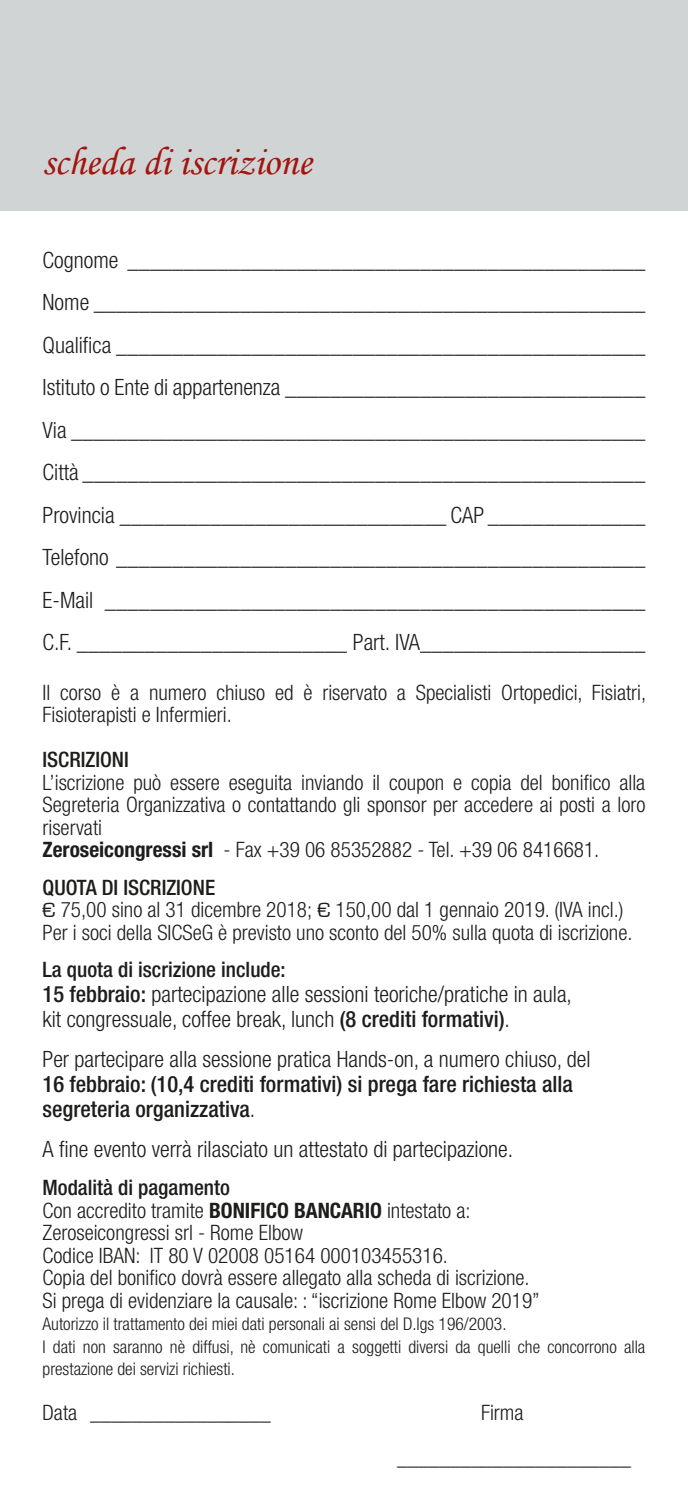
<style>
.page{position:relative;width:688px;height:1489px;background:#fff}
.page>*{position:absolute;margin:0;border:0;box-sizing:border-box;transform-origin:0 0}
.t1{font:40px "Monotype Corsiva";color:#a4140e}
.t2{font:300 condensed 22.5px/42.5px "Helvetica Neue";color:#1d1d1b;text-align:justify}
.t3{font:500 condensed 22.5px/25px "Helvetica Neue";color:#1d1d1b}
.t4{font:300 condensed 21.25px/22.5px "Helvetica Neue";color:#1d1d1b}
.t5{font:500 condensed 21.25px "Helvetica Neue";color:#1d1d1b}
.t6{font:300 condensed 17.5px/22.5px "Helvetica Neue";color:#1d1d1b}
.s1{font-weight:700}
.s2{font-family:"Eurostile";font-weight:400;font-stretch:normal}
.s3{font-weight:500}
.s4{font-weight:300}
</style>
<div class="page">
<div style="left:0;top:0;width:687px;height:210px;background:#d0d4d4"></div>
<p class="t1" style="left:42px;top:137px;width:271px">scheda di iscrizione</p>
<p class="t2" style="left:43px;top:238px;width:604px">Cognome ______________________________________________ Nome _________________________________________________ Qualifica _______________________________________________ Istituto o Ente di appartenenza ________________________________ Via ___________________________________________________ Città __________________________________________________ Provincia _____________________________ CAP ______________ Telefono _______________________________________________ E-Mail ________________________________________________ C.F. ________________________ Part. IVA____________________</p>
<p class="t4" style="left:43px;top:680px;width:605px">Il corso è a numero chiuso ed è riservato a Specialisti Ortopedici, Fisiatri,<br>Fisioterapisti e Infermieri.</p>
<p class="t5" style="left:43px;top:747px;width:88px">ISCRIZIONI</p>
<p class="t4" style="left:43px;top:770px;width:604px;text-align:justify">L’iscrizione può essere eseguita inviando il coupon e copia del bonifico alla Segreteria Organizzativa o contattando gli sponsor per accedere ai posti a loro riservati</p>
<p class="t4" style="left:43px;top:838px;width:558px"><span class="s1">Zeroseicongressi srl</span> - Fax +39 06 85352882 - Tel. +39 06 8416681.</p>
<p class="t5" style="left:43px;top:874px;width:174px">QUOTA DI ISCRIZIONE</p>
<p class="t4" style="left:43px;top:898px;width:582px"><span class="s2">€</span> 75,00 sino al 31 dicembre 2018; <span class="s2">€</span> 150,00 dal 1 gennaio 2019. (IVA incl.)</p>
<p class="t4" style="left:43px;top:920px;width:591px">Per i soci della SICSeG è previsto uno sconto del 50% sulla quota di iscrizione.</p>
<p class="t5" style="left:43px;top:957px;width:244px">La quota di iscrizione include:</p>
<p class="t2" style="left:43px;top:981px;width:530px;line-height:25px"><span class="s3">15 febbraio:</span> partecipazione alle sessioni teoriche/pratiche in aula, kit congressuale, coffee break, lunch <span class="s3">(8 crediti formativi)</span>.</p>
<p class="t3" style="left:43px;top:1046px;width:549px"><span class="s4">Per partecipare alla sessione pratica Hands-on, a numero chiuso, del<br></span>16 febbraio: (10,4 crediti formativi) si prega fare richiesta alla segreteria organizzativa<span class="s4">.</span></p>
<p class="t2" style="left:43px;top:1127px;width:472px">A fine evento verrà rilasciato un attestato di partecipazione.</p>
<p class="t5" style="left:43px;top:1174px;width:189px">Modalità di pagamento</p>
<p class="t4" style="left:43px;top:1198px;width:429px">Con accredito tramite <span class="s1">BONIFICO BANCARIO</span> intestato a:</p>
<p class="t4" style="left:43px;top:1220px;width:262px">Zeroseicongressi srl - Rome Elbow</p>
<p class="t4" style="left:43px;top:1243px;width:407px">Codice IBAN: IT 80 V 02008 05164 000103455316.</p>
<p class="t4" style="left:43px;top:1265px;width:488px">Copia del bonifico dovrà essere allegato alla scheda di iscrizione.</p>
<p class="t4" style="left:43px;top:1288px;width:498px">Si prega di evidenziare la causale: : “iscrizione Rome Elbow 2019”</p>
<p class="t6" style="left:43px;top:1312px;width:465px">Autorizzo il trattamento dei miei dati personali ai sensi del D.lgs 196/2003.</p>
<p class="t6" style="left:43px;top:1334px;width:604px">I dati non saranno nè diffusi, nè comunicati a soggetti diversi da quelli che concorrono alla prestazione dei servizi richiesti.</p>
<p class="t4" style="left:43px;top:1400px;width:230px">Data _________________</p>
<p class="t4" style="left:481px;top:1400px;width:44px">Firma</p>
<p class="t4" style="left:397px;top:1445px;width:235px">______________________</p>
</div>
